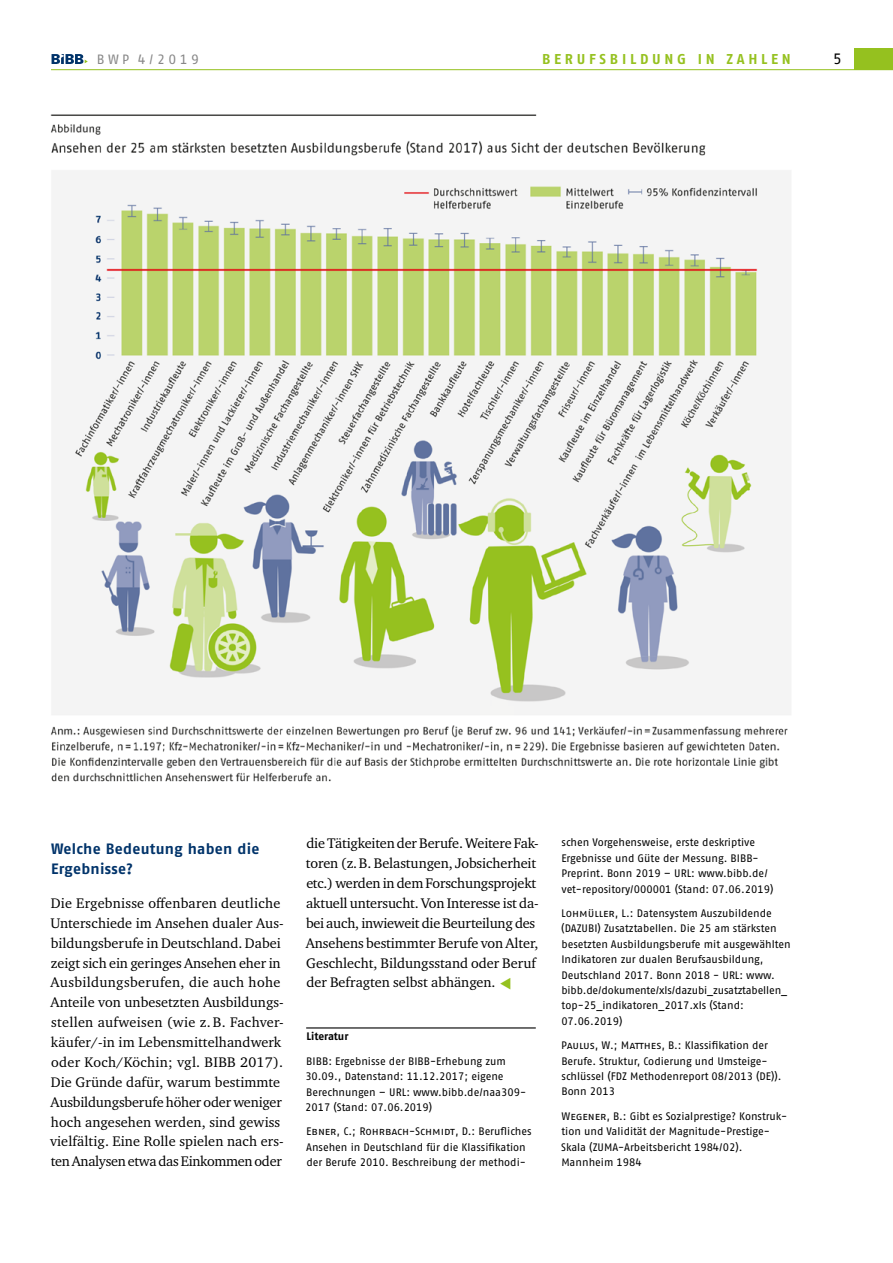
<style>
.page{position:relative;width:893px;height:1263px;background:#fff}
.page>*{position:absolute;margin:0;border:0;box-sizing:border-box;transform-origin:0 0}
.t1{font:700 15px/19.8px "Fago No";letter-spacing:.015em;color:#00336a}
.t2{font:15px "Fago No Regular Tf";color:#000}
.t3{font:14.25px/20px "Charter ITC Pro";color:#000}
.t4{font:700 14.25px "Fago No";letter-spacing:.26em;color:#95c11f}
.t5{font:13.5px "Fago No Regular Tf";letter-spacing:.26em;color:#878787}
.t6{font:10.8px/15.5px "Fago No Regular Tf";color:#000}
.t7{font:700 10.8px "Fago No";letter-spacing:-.01em;color:#000}
.s1{font-family:"Fago No Regular Tf Caps"}
</style>
<div class="page">
<hr style="left:51px;top:69px;width:842px;height:1px;background:#95c11f">
<hr style="left:306px;top:1027px;width:230px;height:1px;background:#000">
<svg style="left:52px;top:54px;width:36px;height:10px"></svg>
<div style="left:855px;top:48px;width:38px;height:22px;background:#95c11f"></div>
<img style="left:50px;top:114px;width:741px;height:668px">
<p class="t5" style="left:97px;top:51px;width:104px">BWP 4/2019</p>
<h2 class="t4" style="left:542px;top:50px;width:250px">BERUFSBILDUNG IN ZAHLEN</h2>
<h1 class="t2" style="left:833px;top:50px;width:10px">5</h1>
<p class="t1" style="left:51px;top:839px;width:210px">Welche Bedeutung haben die<br>Ergebnisse?</p>
<p class="t3" style="left:50px;top:893px;width:235px">Die Ergebnisse offenbaren deutliche Unterschiede im Ansehen dualer Aus&shy;bildungsberufe in Deutschland. Dabei zeigt sich ein geringes Ansehen eher in Ausbildungsberufen, die auch hohe Anteile von unbesetzten Ausbildungs&shy;stellen aufweisen (wie z. B. Fachver&shy;käufer/-in im Lebensmittelhandwerk oder Koch/Köchin; vgl. BIBB 2017).<br>Die Gründe dafür, warum bestimmte Ausbildungsberufe höher oder weniger hoch angesehen werden, sind gewiss vielfältig. Eine Rolle spielen nach ers&shy;ten Analysen etwa das Einkommen oder</p>
<p class="t3" style="left:306px;top:833px;width:234px">die Tätigkeiten der Berufe. Weitere Fak&shy;toren (z. B. Belastungen, Jobsicherheit etc.) werden in dem Forschungsprojekt aktuell untersucht. Von Interesse ist da&shy;bei auch, inwieweit die Beurteilung des Ansehens bestimmter Berufe von Alter, Geschlecht, Bildungsstand oder Beruf der Befragten selbst abhängen.</p>
<p class="t7" style="left:306px;top:1030px;width:44px">Literatur</p>
<p class="t6" style="left:305px;top:1053px;width:221px">BIBB: Ergebnisse der BIBB-Erhebung zum 30.09., Datenstand: 11.12.2017; eigene Berechnungen – URL: www.bibb.de/naa309- 2017 (Stand: 07.06.2019)</p>
<p class="t6" style="left:306px;top:1124px;width:227px"><span class="s1">Ebner, C.; Rohrbach-Schmidt</span>, D.: Berufliches<br>Ansehen in Deutschland für die Klassifikation der Berufe 2010. Beschreibung der methodi-</p>
<p class="t6" style="left:561px;top:835px;width:214px">schen Vorgehensweise, erste deskriptive Ergebnisse und Güte der Messung. BIBB-Preprint. Bonn 2019 – URL: www.bibb.de/ vet-repository/000001 (Stand: 07.06.2019)</p>
<p class="t6" style="left:561px;top:905px;width:231px"><span class="s1">Lohmüller</span>, L.: Datensystem Auszubildende (DAZUBI) Zusatztabellen. Die 25 am stärksten besetzten Ausbildungsberufe mit ausgewählten Indikatoren zur dualen Berufsausbildung, Deutschland 2017. Bonn 2018 - URL: www. bibb.de/dokumente/xls/dazubi_zusatztabellen_ top-25_indikatoren_2017.xls (Stand:<br>07.06.2019)</p>
<p class="t6" style="left:561px;top:1038px;width:222px"><span class="s1">Paulus, W.; Matthes</span>, B.: Klassifikation der Berufe. Struktur, Codierung und Umsteige&shy;schlüssel (FDZ Methodenreport 08/2013 (DE)).<br>Bonn 2013</p>
<p class="t6" style="left:561px;top:1108px;width:227px"><span class="s1">Wegener</span>, B.: Gibt es Sozialprestige? Konstruk&shy;tion und Validität der Magnitude-Prestige-Skala (ZUMA-Arbeitsbericht 1984/02).<br>Mannheim 1984</p>
</div>
